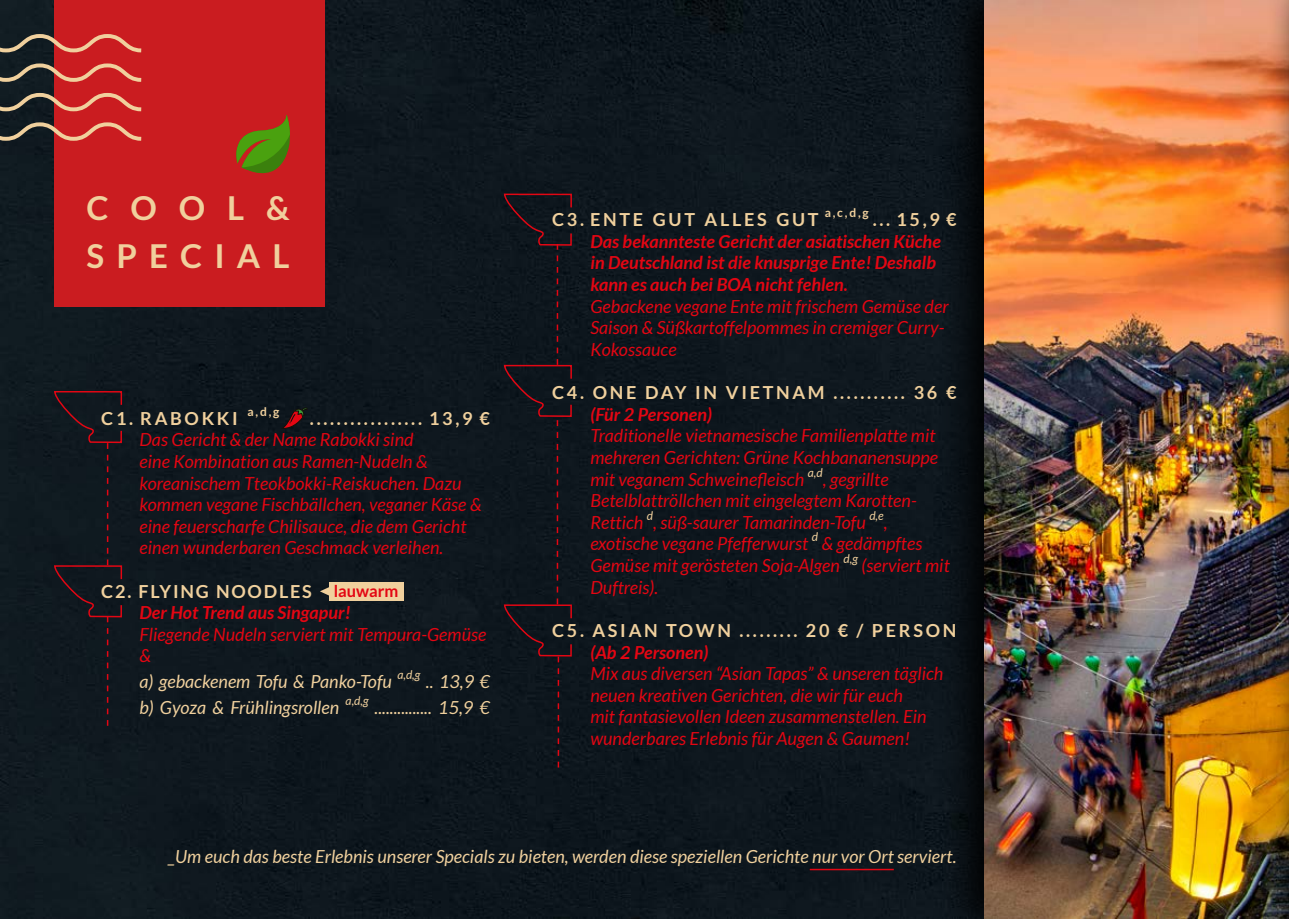
<style>
.page{position:relative;width:1289px;height:919px;background:#fff}
.page>*{position:absolute;margin:0;border:0;box-sizing:border-box;transform-origin:0 0}
.t1{font:700 33px/48px "Lato";letter-spacing:.37em;color:#f0d09d}
.t2{font:italic 18px/21.6px "Lato";color:#e30613}
.t3{font:italic 18px "Lato";color:#f0d09d}
.t4{font:italic 700 18px/21.6px "Lato";color:#e30613}
.t5{font:700 18px "Lato";letter-spacing:.15em;color:#f0d09d}
.t6{font:700 18px "Lato";letter-spacing:.1em;color:#f0d09d}
.t7{font:700 16.5px "Lato";color:#e30613}
.t8{font:italic 12px "Lato";color:#f0d09d}
.t9{font:700 12px "Lato";color:#f0d09d}
</style>
<div class="page">
<div style="left:0;top:0;width:937px;height:918px;background:#0e171e"></div>
<div style="left:54px;top:0;width:271px;height:306px;background:#ca1c20"></div>
<svg style="left:0;top:32px;width:142px;height:111px"></svg>
<svg style="left:937px;top:0;width:47px;height:918px;background:#090f14"></svg>
<img style="left:984px;top:0;width:284px;height:918px">
<svg style="left:236px;top:114px;width:54px;height:60px"></svg>
<hr style="left:809px;top:868px;width:84px;height:2px;background:#e30613">
<div style="left:503px;top:193px;width:69px;height:574px;background:#0d161d"></div>
<div style="left:53px;top:390px;width:70px;height:335px;background:#101920"></div>
<div style="left:329px;top:582px;width:74px;height:18px;background:#f0d09d"></div>
<svg style="left:320px;top:586px;width:9px;height:10px"></svg>
<svg style="left:281px;top:407px;width:27px;height:22px"></svg>
<img style="left:1268px;top:0;width:20px;height:918px">
<h1 class="t1" style="left:86px;top:184px;width:205px">COOL&amp;<br>SPECIAL</h1>
<p class="t5" style="left:101px;top:408px;width:138px">C1. RABOKKI</p>
<p class="t9" style="left:247px;top:404px;width:33px">a,d,g</p>
<p class="t5" style="left:310px;top:408px;width:181px">................. 13,9 €</p>
<p class="t2" style="left:139px;top:429px;width:344px">Das Gericht &amp; der Name Rabokki sind<br>eine Kombination aus Ramen-Nudeln &amp; koreanischem Tteokbokki-Reiskuchen. Dazu kommen vegane Fischbällchen, veganer Käse &amp; eine feuerscharfe Chilisauce, die dem Gericht einen wunderbaren Geschmack verleihen.</p>
<p class="t6" style="left:101px;top:580px;width:212px">C2. FLYING NOODLES</p>
<p class="t4" style="left:139px;top:602px;width:213px">Der Hot Trend aus Singapur!</p>
<p class="t2" style="left:139px;top:624px;width:348px">Fliegende Nudeln serviert mit Tempura-Gemüse &amp;</p>
<p class="t3" style="left:139px;top:671px;width:254px">a) gebackenem Tofu &amp; Panko-Tofu</p>
<p class="t8" style="left:397px;top:668px;width:25px">a,d,g</p>
<p class="t3" style="left:426px;top:671px;width:66px">.. 13,9 €</p>
<p class="t3" style="left:139px;top:697px;width:201px">b) Gyoza &amp; Frühlingsrollen</p>
<p class="t8" style="left:345px;top:694px;width:25px">a,d,g</p>
<p class="t3" style="left:374px;top:697px;width:117px">............... 15,9 €</p>
<p class="t7" style="left:334px;top:581px;width:66px">lauwarm</p>
<p class="t5" style="left:552px;top:209px;width:268px">C3. ENTE GUT ALLES GUT</p>
<p class="t9" style="left:824px;top:206px;width:45px">a,c,d,g</p>
<p class="t5" style="left:872px;top:209px;width:85px">... 15,9 €</p>
<p class="t4" style="left:590px;top:231px;width:352px">Das bekannteste Gericht der asiatischen Küche in Deutschland ist die knusprige Ente! Deshalb kann es auch bei BOA nicht fehlen.</p>
<p class="t2" style="left:590px;top:296px;width:360px">Gebackene vegane Ente mit frischem Gemüse der<br>Saison &amp; Süßkartoffelpommes in cremiger Curry-<br>Kokossauce</p>
<p class="t5" style="left:552px;top:382px;width:406px">C4. ONE DAY IN VIETNAM ........... 36 €</p>
<p class="t4" style="left:590px;top:404px;width:123px">(Für 2 Personen)</p>
<p class="t2" style="left:590px;top:425px;width:349px">Traditionelle vietnamesische Familienplatte mit mehreren Gerichten: Grüne Kochbananensuppe mit veganem Schweinefleisch</p>
<p class="t8" style="left:807px;top:465px;width:16px">a,d</p>
<p class="t2" style="left:590px;top:469px;width:328px;text-indent:232px">, gegrillte<br>Betelblattröllchen mit eingelegtem Karotten-<br>Rettich</p>
<p class="t8" style="left:647px;top:508px;width:8px">d</p>
<p class="t2" style="left:653px;top:512px;width:214px">, süß-saurer Tamarinden-Tofu</p>
<p class="t8" style="left:869px;top:508px;width:16px">d,e</p>
<p class="t2" style="left:883px;top:512px;width:5px">,</p>
<p class="t2" style="left:590px;top:533px;width:219px">exotische vegane Pfefferwurst</p>
<p class="t8" style="left:812px;top:530px;width:8px">d</p>
<p class="t2" style="left:590px;top:533px;width:333px;text-indent:231px">&amp; gedämpftes<br>Gemüse mit gerösteten Soja-Algen</p>
<p class="t8" style="left:843px;top:552px;width:16px">d,g</p>
<p class="t2" style="left:861px;top:555px;width:90px">(serviert mit</p>
<p class="t2" style="left:590px;top:577px;width:69px">Duftreis).</p>
<p class="t5" style="left:552px;top:620px;width:406px">C5. ASIAN TOWN ......... 20 € / PERSON</p>
<p class="t4" style="left:590px;top:641px;width:119px">(Ab 2 Personen)</p>
<p class="t2" style="left:590px;top:663px;width:354px">Mix aus diversen “Asian Tapas” &amp; unseren täglich neuen kreativen Gerichten, die wir für euch<br>mit fantasievollen Ideen zusammenstellen. Ein wunderbares Erlebnis für Augen &amp; Gaumen!</p>
<p class="t3" style="left:169px;top:846px;width:789px">_Um euch das beste Erlebnis unserer Specials zu bieten, werden diese speziellen Gerichte nur vor Ort serviert.</p>
</div>
